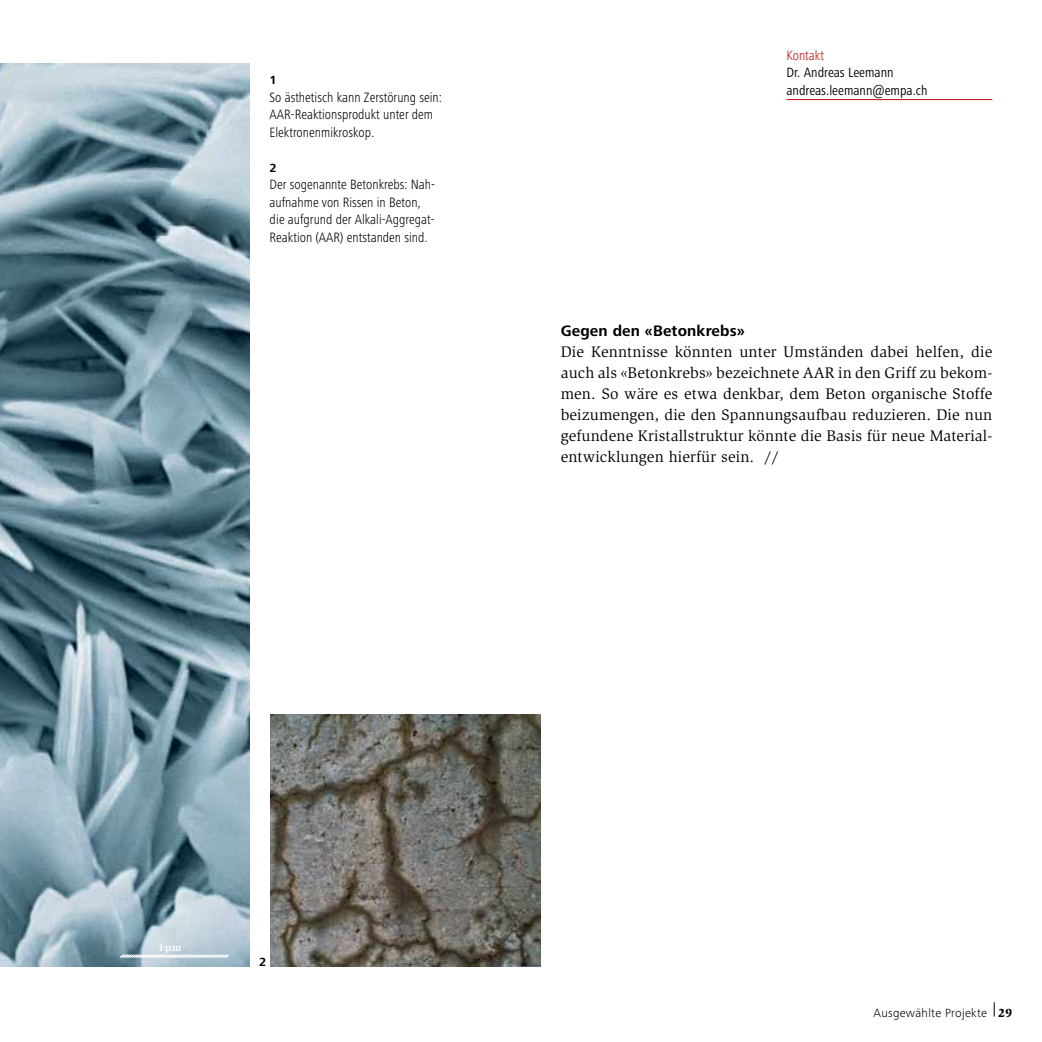
<style>
.page{position:relative;width:1042px;height:1042px;background:#fff}
.page>*{position:absolute;margin:0;border:0;box-sizing:border-box;transform-origin:0 0}
.t1{font:15.75px/21px "Slimbach Std";letter-spacing:.01em;color:#000;text-align:justify}
.t2{font:700 15.75px "Frutiger Next Pro";letter-spacing:.01em;color:#000}
.t3{font:300 condensed 14px/17.5px "Frutiger Next Pro";color:#000}
.t4{font:condensed 14px/17.5px "Frutiger Next Pro";color:#000}
.t5{font:300 condensed 14px "Frutiger Next Pro";color:#c40d0e}
.t6{font:300 12.25px "Frutiger Next Pro";letter-spacing:.025em;color:#000}
.t7{font:700 12.25px "Frutiger Next Pro";color:#000}
.t8{font:700 10.5px "Slimbach Std";color:#fff}
.s1{font-family:"Slimbach Std";font-weight:900}
</style>
<div class="page">
<svg style="left:994px;top:1002px;width:1px;height:14px"></svg>
<img style="left:0;top:63px;width:250px;height:903px">
<hr style="left:786px;top:99px;width:206px;height:1px;background:#c40d0e">
<img style="left:270px;top:714px;width:271px;height:252px">
<svg style="left:119px;top:953px;width:111px;height:5px"></svg>
<p class="t7" style="left:270px;top:73px;width:9px">1</p>
<p class="t3" style="left:270px;top:88px;width:174px">So ästhetisch kann Zerstörung sein:<br>AAR-Reaktionsprodukt unter dem<br>Elektronenmikroskop.</p>
<p class="t7" style="left:270px;top:160px;width:9px">2</p>
<p class="t3" style="left:270px;top:176px;width:167px">Der sogenannte Betonkrebs: Nah&shy;aufnahme von Rissen in Beton, die aufgrund der Alkali-Aggregat-<br>Reaktion (AAR) entstanden sind.</p>
<p class="t5" style="left:786px;top:47px;width:39px">Kontakt</p>
<p class="t4" style="left:786px;top:64px;width:143px">Dr. Andreas Leemann andreas.leemann@empa.ch</p>
<p class="t2" style="left:561px;top:322px;width:185px">Gegen den «Betonkrebs»</p>
<p class="t1" style="left:561px;top:341px;width:433px">Die Kenntnisse könnten unter Umständen dabei helfen, die auch als «Betonkrebs» bezeichnete AAR in den Griff zu bekom&shy;men. So wäre es etwa denkbar, dem Beton organische Stoffe beizumengen, die den Spannungsaufbau reduzieren. Die nun gefundene Kristallstruktur könnte die Basis für neue Material&shy;entwicklungen hierfür sein. //</p>
<p class="t8" style="left:158px;top:941px;width:25px">1µm</p>
<p class="t7" style="left:259px;top:955px;width:9px">2</p>
<p class="t6" style="left:873px;top:1005px;width:140px">Ausgewählte Projekte <span class="s1">29</span></p>
</div>
